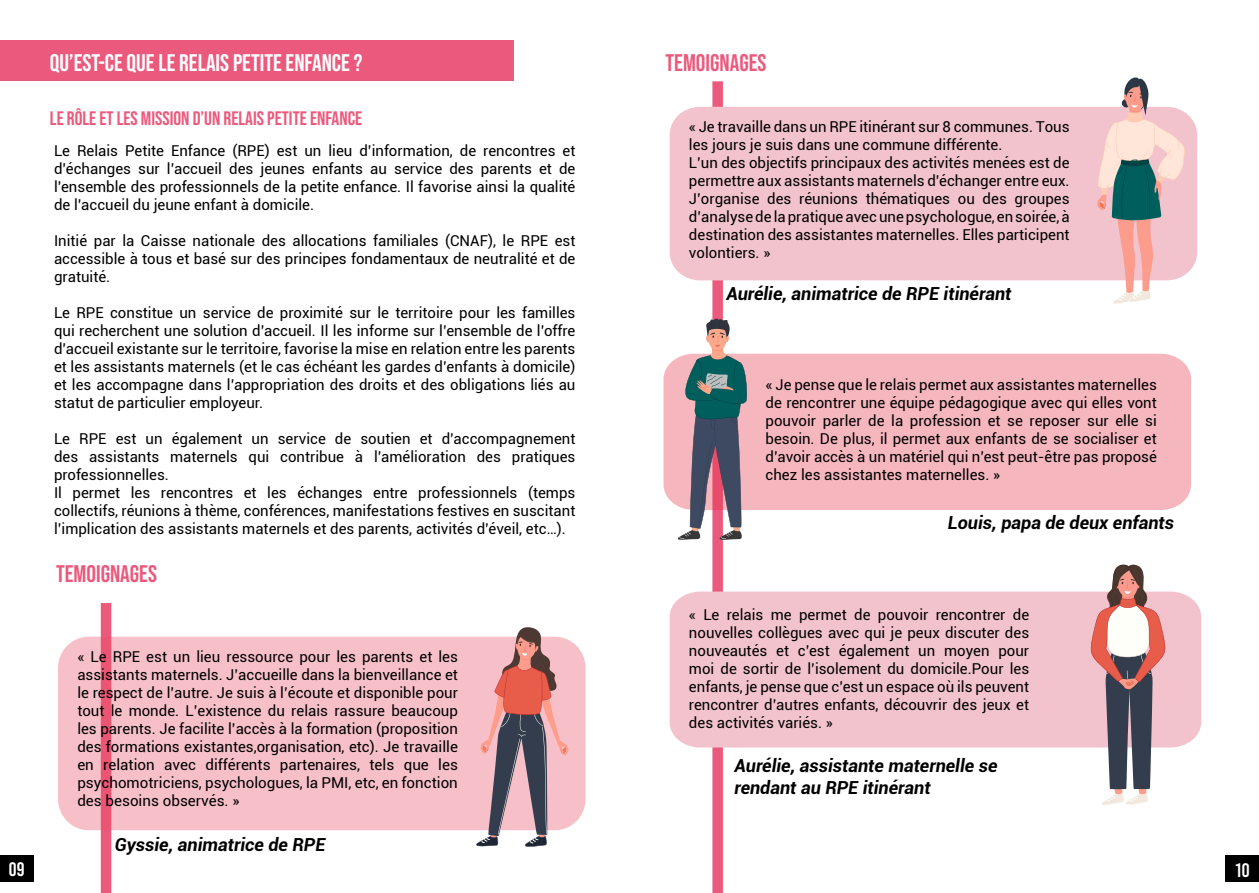
<style>
.page{position:relative;width:1259px;height:893px;background:#fff}
.page>*{position:absolute;margin:0;border:0;box-sizing:border-box;transform-origin:0 0}
.t1{font:24px "Bebas Neue";color:#fff}
.t2{font:24px "Bebas Neue";color:#eb5a7d}
.t3{font:19.5px "Bebas Neue";color:#eb5a7d}
.t4{font:19.5px "Bebas Neue";color:#fff}
.t5{font:19.5px "Bebas";color:#fff}
.t6{font:italic 700 18px/21.6px "Roboto";color:#000}
.t7{font:15px/18px "Roboto";color:#000;text-align:justify}
</style>
<div class="page">
<div style="left:0;top:856px;width:33px;height:26px;background:#000"></div>
<div style="left:1225px;top:856px;width:34px;height:26px;background:#000"></div>
<div style="left:0;top:40px;width:513px;height:41px;background:#eb5a7d"></div>
<div style="left:712px;top:81px;width:11px;height:812px;background:#eb5a7d"></div>
<div style="left:669px;top:107px;width:528px;height:173px;background:#f2c3cd;border-radius:29px"></div>
<div style="left:663px;top:354px;width:528px;height:156px;background:#f6b6be"></div>
<div style="left:669px;top:592px;width:532px;height:155px;background:#f2c3cd"></div>
<div style="left:101px;top:603px;width:10px;height:290px;background:#eb5a7d"></div>
<div style="left:58px;top:637px;width:527px;height:193px;background:#f7c0c9;border-radius:31px"></div>
<svg style="left:476px;top:627px;width:93px;height:220px"></svg>
<svg style="left:1096px;top:77px;width:89px;height:227px"></svg>
<svg style="left:676px;top:317px;width:72px;height:223px"></svg>
<svg style="left:1087px;top:564px;width:82px;height:241px"></svg>
<h1 class="t1" style="left:50px;top:49px;width:314px">QU’EST-CE QUE LE RELAIS PETITE ENFANCE ?</h1>
<h2 class="t3" style="left:50px;top:108px;width:314px">LE RÔLE ET LES MISSION D’UN RELAIS PETITE ENFANCE</h2>
<p class="t7" style="left:54px;top:141px;width:523px">Le Relais Petite Enfance (RPE) est un lieu d’information, de rencontres et d’échanges sur l’accueil des jeunes enfants au service des parents et de l’ensemble des professionnels de la petite enfance. Il favorise ainsi la qualité de l’accueil du jeune enfant à domicile.</p>
<p class="t7" style="left:54px;top:231px;width:523px">Initié par la Caisse nationale des allocations familiales (CNAF), le RPE est accessible à tous et basé sur des principes fondamentaux de neutralité et de gratuité.</p>
<p class="t7" style="left:54px;top:303px;width:523px">Le RPE constitue un service de proximité sur le territoire pour les familles qui recherchent une solution d’accueil. Il les informe sur l’ensemble de l’offre d’accueil existante sur le territoire, favorise la mise en relation entre les parents et les assistants maternels (et le cas échéant les gardes d’enfants à domicile) et les accompagne dans l’appropriation des droits et des obligations liés au statut de particulier employeur.</p>
<p class="t7" style="left:54px;top:429px;width:523px;text-align:left">Le RPE est un également un service de soutien et d’accompagnement des assistants maternels qui contribue à l’amélioration des pratiques professionnelles.<br>Il permet les rencontres et les échanges entre professionnels (temps collectifs, réunions à thème, conférences, manifestations festives en suscitant l’implication des assistants maternels et des parents, activités d’éveil, etc…).</p>
<h1 class="t2" style="left:56px;top:560px;width:102px">TEMOIGNAGES</h1>
<p class="t7" style="left:77px;top:647px;width:382px">« Le RPE est un lieu ressource pour les parents et les assistants maternels. J’accueille dans la bienveillance et le respect de l’autre. Je suis à l’écoute et disponible pour tout le monde. L’existence du relais rassure beaucoup les parents. Je facilite l’accès à la formation (proposition des formations existantes,organisation, etc). Je travaille en relation avec différents partenaires, tels que les psychomotriciens, psychologues, la PMI, etc, en fonction des besoins observés. »</p>
<p class="t6" style="left:115px;top:833px;width:212px">Gyssie, animatrice de RPE</p>
<h1 class="t2" style="left:665px;top:49px;width:102px">TEMOIGNAGES</h1>
<p class="t7" style="left:689px;top:117px;width:382px;text-align:left">« Je travaille dans un RPE itinérant sur 8 communes. Tous les jours je suis dans une commune différente.<br>L’un des objectifs principaux des activités menées est de permettre aux assistants maternels d’échanger entre eux.<br>J’organise des réunions thématiques ou des groupes d’analyse de la pratique avec une psychologue, en soirée, à destination des assistantes maternelles. Elles participent volontiers. »</p>
<p class="t6" style="left:726px;top:282px;width:287px">Aurélie, animatrice de RPE itinérant</p>
<p class="t7" style="left:765px;top:375px;width:393px">« Je pense que le relais permet aux assistantes maternelles de rencontrer une équipe pédagogique avec qui elles vont pouvoir parler de la profession et se reposer sur elle si besoin. De plus, il permet aux enfants de se socialiser et d’avoir accès à un matériel qui n’est peut-être pas proposé chez les assistantes maternelles. »</p>
<p class="t6" style="left:948px;top:511px;width:228px">Louis, papa de deux enfants</p>
<p class="t7" style="left:689px;top:605px;width:342px">« Le relais me permet de pouvoir rencontrer de nouvelles collègues avec qui je peux discuter des nouveautés et c’est également un moyen pour moi de sortir de l’isolement du domicile.Pour les enfants, je pense que c’est un espace où ils peuvent rencontrer d’autres enfants, découvrir des jeux et des activités variés. »</p>
<p class="t6" style="left:734px;top:754px;width:264px">Aurélie, assistante maternelle se rendant au RPE itinérant</p>
<h2 class="t4" style="left:9px;top:858px;width:17px">09</h2>
<h2 class="t5" style="left:1235px;top:860px;width:16px">10</h2>
</div>
